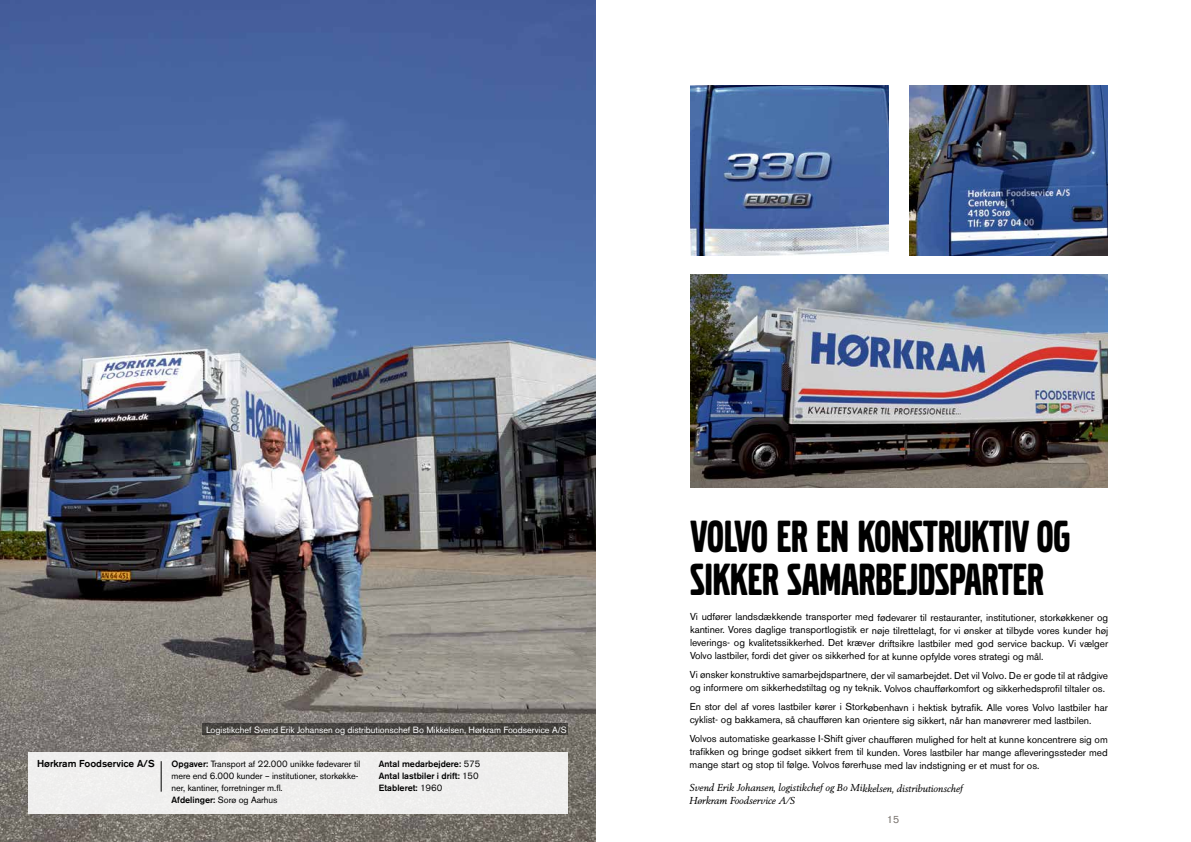
<style>
.page{position:relative;width:1191px;height:842px;background:#fff}
.page>*{position:absolute;margin:0;border:0;box-sizing:border-box;transform-origin:0 0}
.t1{font:47px/43px "Volvo Broad Pro";color:#000}
.t2{font:10px/12.9px "Volvo Sans Pro";letter-spacing:-.005em;color:#000;text-align:justify}
.t3{font:italic 10px/12.7px "Volvo Serif Pro";color:#000}
.t4{font:500 10px "Volvo Sans Pro";color:#000}
.t5{font:10px "Volvo Sans Pro";color:#746e69}
.t6{font:9px/12px "Volvo Sans Pro";color:#000}
.t7{font:9px "Volvo Sans Pro";color:#fff}
.t8{font:500 9px/12px "Volvo Sans Pro";color:#000}
.s1{font-weight:500}
.s2{font-weight:400}
</style>
<div class="page">
<img style="left:0;top:0;width:595px;height:842px">
<div style="left:28px;top:752px;width:539px;height:62px;background:#efefee"></div>
<svg style="left:203px;top:724px;width:365px;height:11px;background:#44413e"></svg>
<hr style="left:161px;top:761px;width:1px;height:31px;background:#000">
<img style="left:690px;top:275px;width:417px;height:213px">
<img style="left:690px;top:85px;width:199px;height:170px">
<img style="left:909px;top:85px;width:198px;height:170px">
<p class="t4" style="left:37px;top:757px;width:119px">Hørkram Foodservice A/S</p>
<p class="t7" style="left:206px;top:724px;width:362px">Logistikchef Svend Erik Johansen og distributionschef Bo Mikkelsen, Hørkram Foodservice A/S</p>
<p class="t6" style="left:171px;top:758px;width:190px"><span class="s1">Opgaver:</span> Transport af 22.000 unikke fødevarer til mere end 6.000 kunder – institutioner, storkøkke&shy;ner, kantiner, forretninger m.fl.<br><span class="s1">Afdelinger:</span> Sorø og Aarhus</p>
<p class="t8" style="left:379px;top:758px;width:103px">Antal medarbejdere: <span class="s2">575<br></span>Antal lastbiler i drift: <span class="s2">150<br></span>Etableret: <span class="s2">1960</span></p>
<h1 class="t1" style="left:690px;top:515px;width:381px">VOLVO ER EN KONSTRUKTIV OG<br>SIKKER SAMARBEJDSPARTER</h1>
<p class="t2" style="left:690px;top:611px;width:420px">Vi udfører landsdækkende transporter med fødevarer til restauranter, institutioner, storkøkkener og kantiner. Vores daglige transportlogistik er nøje tilrettelagt, for vi ønsker at tilbyde vores kunder høj leverings- og kvalitetssikkerhed. Det kræver driftsikre lastbiler med god service backup. Vi vælger Volvo lastbiler, fordi det giver os sikkerhed for at kunne opfylde vores strategi og mål.</p>
<p class="t2" style="left:690px;top:669px;width:420px">Vi ønsker konstruktive samarbejdspartnere, der vil samarbejdet. Det vil Volvo. De er gode til at rådgive og informere om sikkerhedstiltag og ny teknik. Volvos chaufførkomfort og sikkerhedsprofil tiltaler os.</p>
<p class="t2" style="left:690px;top:701px;width:419px">En stor del af vores lastbiler kører i Storkøbenhavn i hektisk bytrafik. Alle vores Volvo lastbiler har cyklist- og bakkamera, så chaufføren kan orientere sig sikkert, når han manøvrerer med lastbilen.</p>
<p class="t2" style="left:689px;top:733px;width:420px">Volvos automatiske gearkasse I-Shift giver chaufføren mulighed for helt at kunne koncentrere sig om trafikken og bringe godset sikkert frem til kunden. Vores lastbiler har mange afleveringssteder med mange start og stop til følge. Volvos førerhuse med lav indstigning er et must for os.</p>
<p class="t3" style="left:689px;top:782px;width:275px">Svend Erik Johansen, logistikchef og Bo Mikkelsen, distributionschef<br>Hørkram Foodservice A/S</p>
<p class="t5" style="left:887px;top:813px;width:13px">15</p>
</div>
